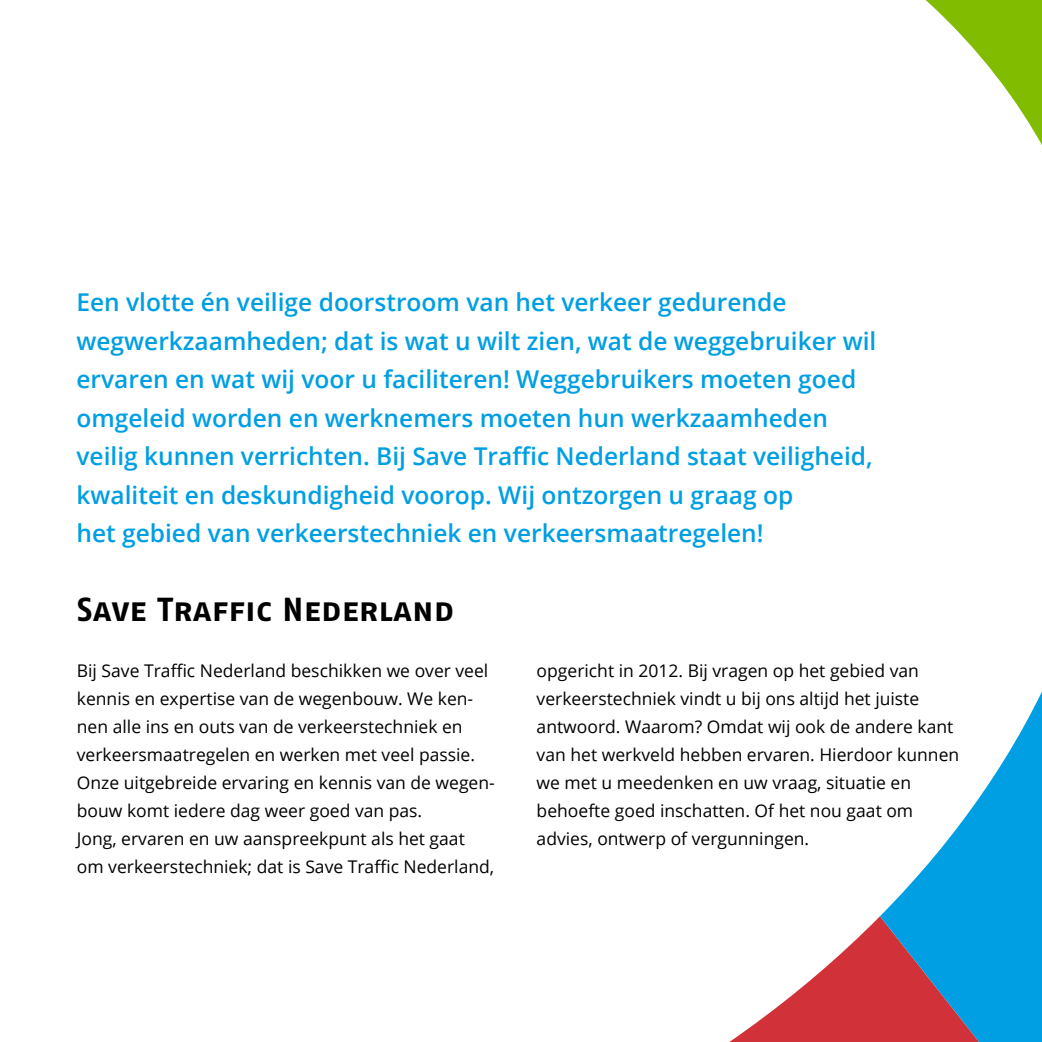
<style>
.page{position:relative;width:1042px;height:1042px;background:#fff}
.page>*{position:absolute;margin:0;border:0;box-sizing:border-box;transform-origin:0 0}
.t1{font:33.25px "Fago No Bold Caps";color:#000}
.t2{font:600 24.5px/38.5px "Open Sans";color:#009fe3}
.t3{font:17.5px/28px "Open Sans";color:#000}
</style>
<div class="page">
<svg style="left:729px;top:916px;width:151px;height:126px"></svg>
<svg style="left:880px;top:691px;width:162px;height:351px;fill:#009fe3"></svg>
<svg style="left:925px;top:0;width:117px;height:145px"></svg>
<p class="t2" style="left:76px;top:282px;width:801px">Een vlotte én veilige doorstroom van het verkeer gedurende wegwerkzaamheden; dat is wat u wilt zien, wat de weggebruiker wil ervaren en wat wij voor u faciliteren! Weggebruikers moeten goed omgeleid worden en werknemers moeten hun werkzaamheden veilig kunnen verrichten. Bij Save Traffic Nederland staat veiligheid, kwaliteit en deskundigheid voorop. Wij ontzorgen u graag op<br>het gebied van verkeerstechniek en verkeersmaatregelen!</p>
<h1 class="t1" style="left:77px;top:590px;width:379px">Save Traffic Nederland</h1>
<p class="t3" style="left:77px;top:656px;width:419px">Bij Save Traffic Nederland beschikken we over veel kennis en expertise van de wegenbouw. We ken&shy;nen alle ins en outs van de verkeerstechniek en verkeersmaatregelen en werken met veel passie.<br>Onze uitgebreide ervaring en kennis van de wegen&shy;bouw komt iedere dag weer goed van pas.<br>Jong, ervaren en uw aanspreekpunt als het gaat om verkeerstechniek; dat is Save Traffic Nederland,</p>
<p class="t3" style="left:537px;top:656px;width:424px">opgericht in 2012. Bij vragen op het gebied van verkeerstechniek vindt u bij ons altijd het juiste antwoord. Waarom? Omdat wij ook de andere kant van het werkveld hebben ervaren. Hierdoor kunnen we met u meedenken en uw vraag, situatie en behoefte goed inschatten. Of het nou gaat om advies, ontwerp of vergunningen.</p>
</div>
